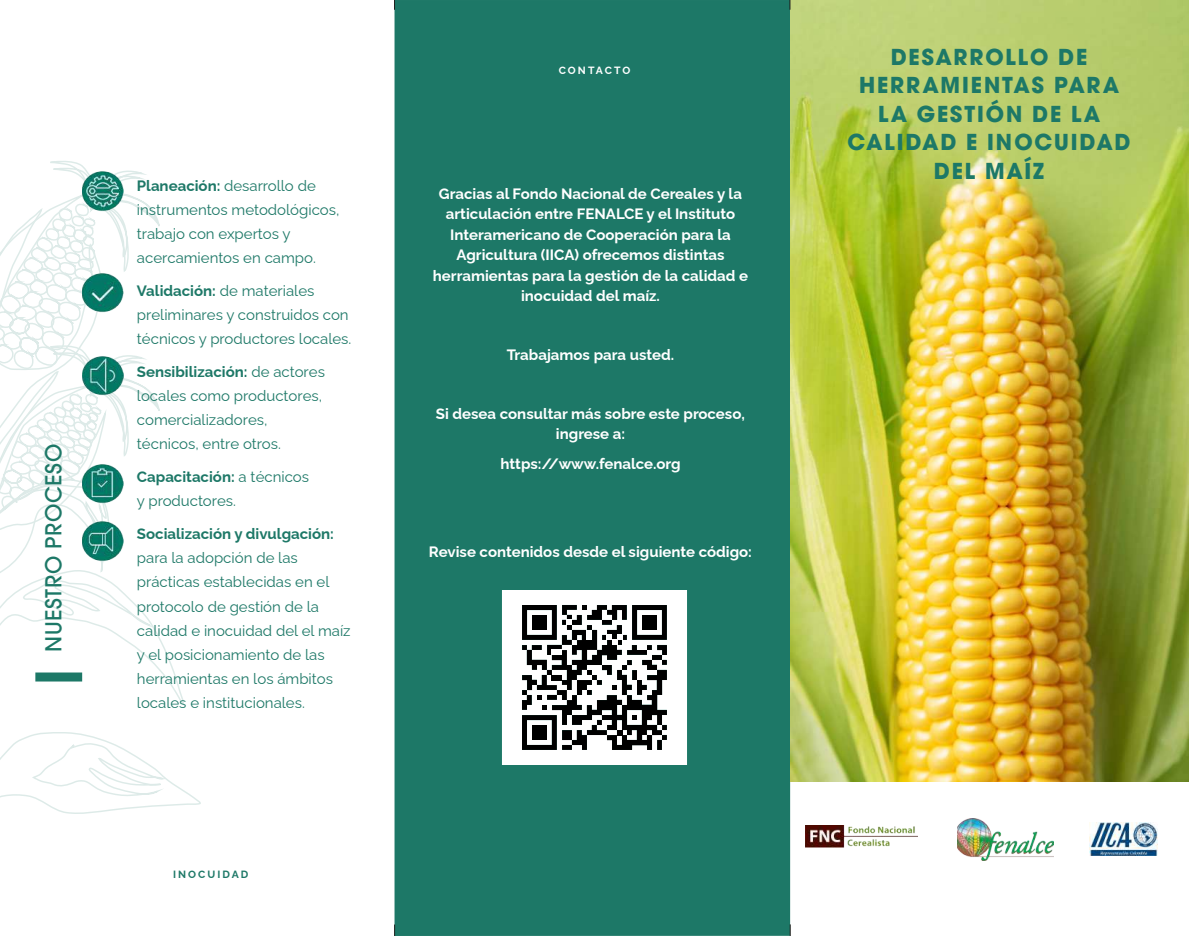
<style>
.page{position:relative;width:1189px;height:936px;background:#fff}
.page>*{position:absolute;margin:0;border:0;box-sizing:border-box;transform-origin:0 0}
.t1{font:700 24px/28.5px "Avant Gard EF";letter-spacing:.08em;color:#1d7867;text-align:center}
.t2{font:500 24px "Avant Gard EF";letter-spacing:.025em;color:#1d7867}
.t3{font:15px/24px "Raleway";color:#1d7867}
.t4{font:700 15px/20.4px "Raleway";color:#fff;text-align:center}
.t5{font:700 10.5px "Raleway";letter-spacing:.195em;color:#1d7867}
.t6{font:700 10.5px "Raleway";letter-spacing:.195em;color:#fff}
.s1{font-family:"Avant Gard EF";font-weight:500}
.s2{font-weight:700}
</style>
<div class="page">
<div style="left:394px;top:0;width:395px;height:935px;background:#1d7867"></div>
<svg style="left:50px;top:161px;width:97px;height:42px"></svg>
<svg style="left:0;top:203px;width:201px;height:611px"></svg>
<svg style="left:0;top:192px;width:107px;height:507px"></svg>
<img style="left:789px;top:0;width:399px;height:781px">
<img style="left:82px;top:170px;width:41px;height:42px">
<img style="left:82px;top:271px;width:41px;height:42px">
<img style="left:82px;top:354px;width:41px;height:42px">
<img style="left:82px;top:462px;width:41px;height:42px">
<img style="left:82px;top:519px;width:41px;height:42px">
<img style="left:957px;top:818px;width:96px;height:41px">
<img style="left:1089px;top:822px;width:68px;height:33px">
<img style="left:805px;top:825px;width:112px;height:22px">
<svg style="left:502px;top:590px;width:184px;height:174px;background:#afafaf"></svg>
<div style="left:551px;top:674px;width:10px;height:5px;background:#000"></div>
<div style="left:532px;top:614px;width:14px;height:15px;background:#000"></div>
<div style="left:642px;top:614px;width:14px;height:15px;background:#000"></div>
<div style="left:532px;top:724px;width:14px;height:15px;background:#000"></div>
<svg style="left:789px;top:923px;width:1px;height:12px"></svg>
<h1 class="t2" style="left:40px;top:651px;width:209px;rotate:-90deg">NUESTRO PROCESO</h1>
<p class="t3" style="left:137px;top:172px;width:204px;text-indent:-27px"><span class="s1">•</span> <span class="s2">Planeación:</span> desarrollo de instrumentos metodológicos, trabajo con expertos y acercamientos en campo.</p>
<p class="t3" style="left:137px;top:277px;width:216px;text-indent:-27px"><span class="s1">•</span> <span class="s2">Validación:</span> de materiales preliminares y construidos con técnicos y productores locales.</p>
<p class="t3" style="left:137px;top:358px;width:189px;text-indent:-27px"><span class="s1">•</span> <span class="s2">Sensibilización:</span> de actores locales como productores, comercializadores, técnicos, entre otros.</p>
<p class="t3" style="left:137px;top:463px;width:174px;text-indent:-27px"><span class="s1">•</span> <span class="s2">Capacitación:</span> a técnicos y productores.</p>
<p class="t3" style="left:137px;top:520px;width:215px;text-indent:-27px"><span class="s1">•</span> <span class="s2">Socialización y divulgación: </span>para la adopción de las prácticas establecidas en el protocolo de gestión de la calidad e inocuidad del el maíz y el posicionamiento de las herramientas en los ámbitos locales e institucionales.</p>
<p class="t5" style="left:173px;top:865px;width:77px">INOCUIDAD</p>
<p class="t6" style="left:558px;top:62px;width:73px">CONTACTO</p>
<p class="t4" style="left:433px;top:182px;width:316px">Gracias al Fondo Nacional de Cereales y la articulación entre FENALCE y el Instituto Interamericano de Cooperación para la Agricultura (IICA) ofrecemos distintas herramientas para la gestión de la calidad e inocuidad del maíz.</p>
<p class="t4" style="left:507px;top:342px;width:168px">Trabajamos para usted.</p>
<p class="t4" style="left:436px;top:401px;width:310px">Si desea consultar más sobre este proceso, ingrese a:</p>
<p class="t4" style="left:500px;top:451px;width:181px">https://www.fenalce.org</p>
<p class="t4" style="left:429px;top:539px;width:324px">Revise contenidos desde el siguiente código:</p>
<h1 class="t1" style="left:847px;top:42px;width:284px">DESARROLLO DE<br>HERRAMIENTAS PARA<br>LA GESTIÓN DE LA<br>CALIDAD E INOCUIDAD<br>DEL MAÍZ</h1>
</div>
